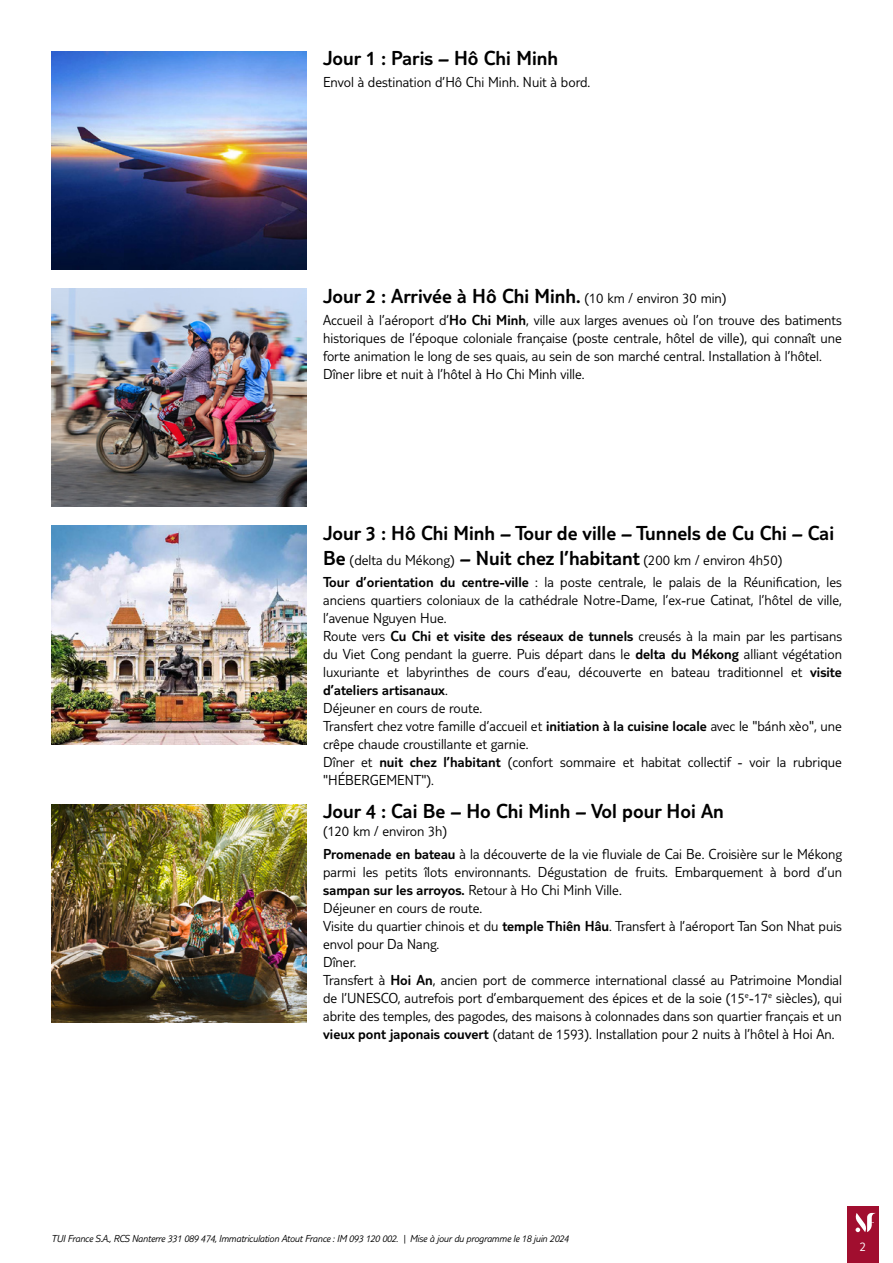
<style>
.page{position:relative;width:893px;height:1263px;background:#fff}
.page>*{position:absolute;margin:0;border:0;box-sizing:border-box;transform-origin:0 0}
.t1{font:300 21px "TUI Type";color:#000}
.t2{font:300 15px/18px "TUI Type";color:#000}
.t3{font:300 13.5px "TUI Type";color:#fff}
.t4{font:italic 300 10.5px "TUI Type";letter-spacing:-.02em;color:#000}
.s1{font-size:15px}
.s2{font-style:inherit}
.s3{font-size:21px}
</style>
<div class="page">
<div style="left:847px;top:1206px;width:32px;height:57px;background:#a10e2f"></div>
<svg style="left:855px;top:1213px;width:21px;height:19px"></svg>
<img style="left:51px;top:51px;width:255px;height:219px">
<img style="left:51px;top:288px;width:255px;height:219px">
<img style="left:51px;top:526px;width:255px;height:218px">
<img style="left:51px;top:804px;width:255px;height:219px">
<h1 class="t1" style="left:323px;top:46px;width:236px">Jour 1 : Paris – Hô Chi Minh</h1>
<p class="t2" style="left:323px;top:73px;width:269px">Envol à destination d’Hô Chi Minh. Nuit à bord.</p>
<h1 class="t1" style="left:323px;top:283px;width:405px">Jour 2 : Arrivée à Hô Chi Minh. <span class="s1">(10 km / environ 30 min)</span></h1>
<p class="t2" style="left:323px;top:310px;width:520px">Accueil à l’aéroport d’<span class="s2">Ho Chi Minh</span>, ville aux larges avenues où l’on trouve des batiments historiques de l’époque coloniale française (poste centrale, hôtel de ville), qui connaît une forte animation le long de ses quais, au sein de son marché central. Installation à l’hôtel.<br>Dîner libre et nuit à l’hôtel à Ho Chi Minh ville.</p>
<h1 class="t1" style="left:323px;top:521px;width:512px">Jour 3 : Hô Chi Minh – Tour de ville – Tunnels de Cu Chi – Cai</h1>
<p class="t2" style="left:323px;top:549px;width:520px;line-height:22.2px"><span class="s3">Be</span> (delta du Mékong) <span class="s3">– Nuit chez l’habitant</span> (200 km / environ 4h50)<br><span class="s2">Tour d’orientation du centre-ville</span> : la poste centrale, le palais de la Réunification, les</p>
<p class="t2" style="left:323px;top:591px;width:520px">anciens quartiers coloniaux de la cathédrale Notre-Dame, l’ex-rue Catinat, l’hôtel de ville, l’avenue Nguyen Hue.<br>Route vers <span class="s2">Cu Chi et visite des réseaux de tunnels</span> creusés à la main par les partisans du Viet Cong pendant la guerre. Puis départ dans le <span class="s2">delta du Mékong</span> alliant végétation luxuriante et labyrinthes de cours d’eau, découverte en bateau traditionnel et <span class="s2">visite d’ateliers artisanaux</span>.<br>Déjeuner en cours de route.<br>Transfert chez votre famille d’accueil et <span class="s2">initiation à la cuisine locale</span> avec le "bánh xèo", une crêpe chaude croustillante et garnie.<br>Dîner et <span class="s2">nuit chez l’habitant</span> (confort sommaire et habitat collectif - voir la rubrique "HÉBERGEMENT").</p>
<h1 class="t1" style="left:323px;top:799px;width:402px">Jour 4 : Cai Be – Ho Chi Minh – Vol pour Hoi An</h1>
<p class="t2" style="left:323px;top:820px;width:520px;line-height:22.2px">(120 km / environ 3h)<br><span class="s2">Promenade en bateau</span> à la découverte de la vie fluviale de Cai Be. Croisière sur le Mékong</p>
<p class="t2" style="left:323px;top:862px;width:520px">parmi les petits îlots environnants. Dégustation de fruits. Embarquement à bord d’un <span class="s2">sampan sur les arroyos.</span> Retour à Ho Chi Minh Ville.<br>Déjeuner en cours de route.<br>Visite du quartier chinois et du <span class="s2">temple Thiên Hâu</span>. Transfert à l’aéroport Tan Son Nhat puis envol pour Da Nang.<br>Dîner.<br>Transfert à <span class="s2">Hoi An</span>, ancien port de commerce international classé au Patrimoine Mondial de l’UNESCO, autrefois port d’embarquement des épices et de la soie (15<sup>e</sup>-17<sup>e</sup> siècles), qui abrite des temples, des pagodes, des maisons à colonnades dans son quartier français et un <span class="s2">vieux pont japonais couvert</span> (datant de 1593). Installation pour 2 nuits à l’hôtel à Hoi An.</p>
<p class="t4" style="left:51px;top:1232px;width:519px">TUI France S.A., RCS Nanterre 331 089 474, Immatriculation Atout France : IM 093 120 002. | Mise à jour du programme le 18 juin 2024</p>
<p class="t3" style="left:860px;top:1239px;width:8px">2</p>
</div>
